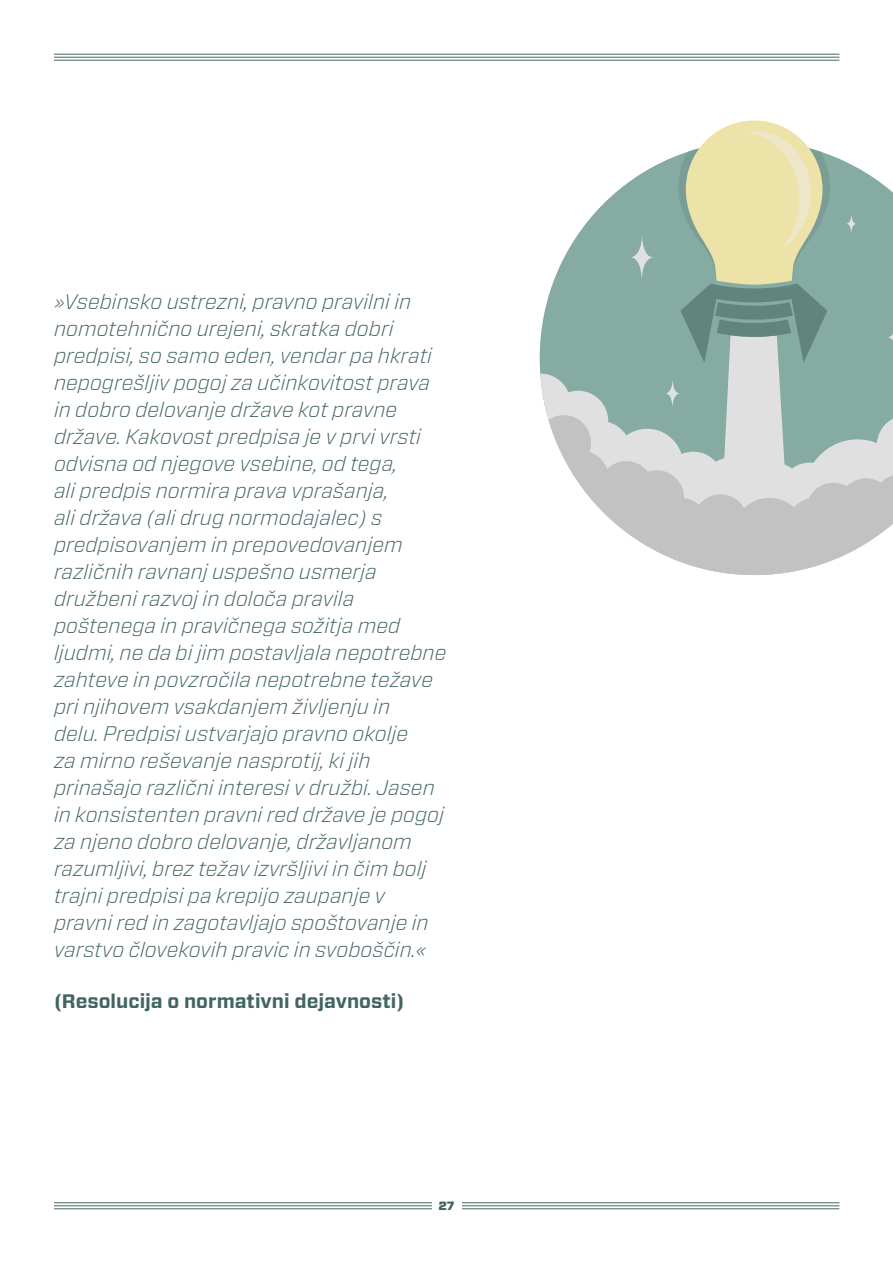
<style>
.page{position:relative;width:893px;height:1263px;background:#fff}
.page>*{position:absolute;margin:0;border:0;box-sizing:border-box;transform-origin:0 0}
.t1{font:italic 300 21px/27px "Forza";color:#436562}
.t2{font:700 19.5px "Forza";color:#436562}
.t3{font:900 12px "Forza";color:#436562}
</style>
<div class="page">
<hr style="left:54px;top:1202px;width:785px;height:1px;background:#436562">
<hr style="left:54px;top:1205px;width:785px;height:1px;background:#436562">
<hr style="left:54px;top:1208px;width:785px;height:1px;background:#436562">
<div style="left:432px;top:1200px;width:29px;height:13px;background:#fff"></div>
<hr style="left:54px;top:54px;width:785px;height:1px;background:#436562">
<hr style="left:54px;top:57px;width:785px;height:1px;background:#436562">
<hr style="left:54px;top:60px;width:785px;height:1px;background:#436562">
<svg style="left:541px;top:155px;width:352px;height:180px;fill:#85aba3"></svg>
<svg style="left:630px;top:234px;width:23px;height:47px"></svg>
<svg style="left:887px;top:317px;width:6px;height:18px"></svg>
<svg style="left:846px;top:213px;width:10px;height:21px"></svg>
<svg style="left:540px;top:335px;width:353px;height:83px;fill:#85aba3"></svg>
<svg style="left:548px;top:415px;width:345px;height:160px"></svg>
<svg style="left:677px;top:120px;width:154px;height:243px"></svg>
<p class="t1" style="left:54px;top:287px;width:380px">»Vsebinsko ustrezni, pravno pravilni in nomotehnično urejeni, skratka dobri predpisi, so samo eden, vendar pa hkrati nepogrešljiv pogoj za učinkovitost prava in dobro delovanje države kot pravne države. Kakovost predpisa je v prvi vrsti odvisna od njegove vsebine, od tega,<br>ali predpis normira prava vprašanja,<br>ali država (ali drug normodajalec) s predpisovanjem in prepovedovanjem različnih ravnanj uspešno usmerja družbeni razvoj in določa pravila poštenega in pravičnega sožitja med</p>
<p class="t1" style="left:54px;top:638px;width:394px">ljudmi, ne da bi jim postavljala nepotrebne zahteve in povzročila nepotrebne težave pri njihovem vsakdanjem življenju in<br>delu. Predpisi ustvarjajo pravno okolje<br>za mirno reševanje nasprotij, ki jih prinašajo različni interesi v družbi. Jasen in konsistenten pravni red države je pogoj za njeno dobro delovanje, državljanom razumljivi, brez težav izvršljivi in čim bolj trajni predpisi pa krepijo zaupanje v</p>
<p class="t1" style="left:54px;top:908px;width:376px">pravni red in zagotavljajo spoštovanje in varstvo človekovih pravic in svoboščin.«</p>
<p class="t2" style="left:54px;top:988px;width:352px">(Resolucija o normativni dejavnosti)</p>
<p class="t3" style="left:438px;top:1198px;width:18px">27</p>
</div>
